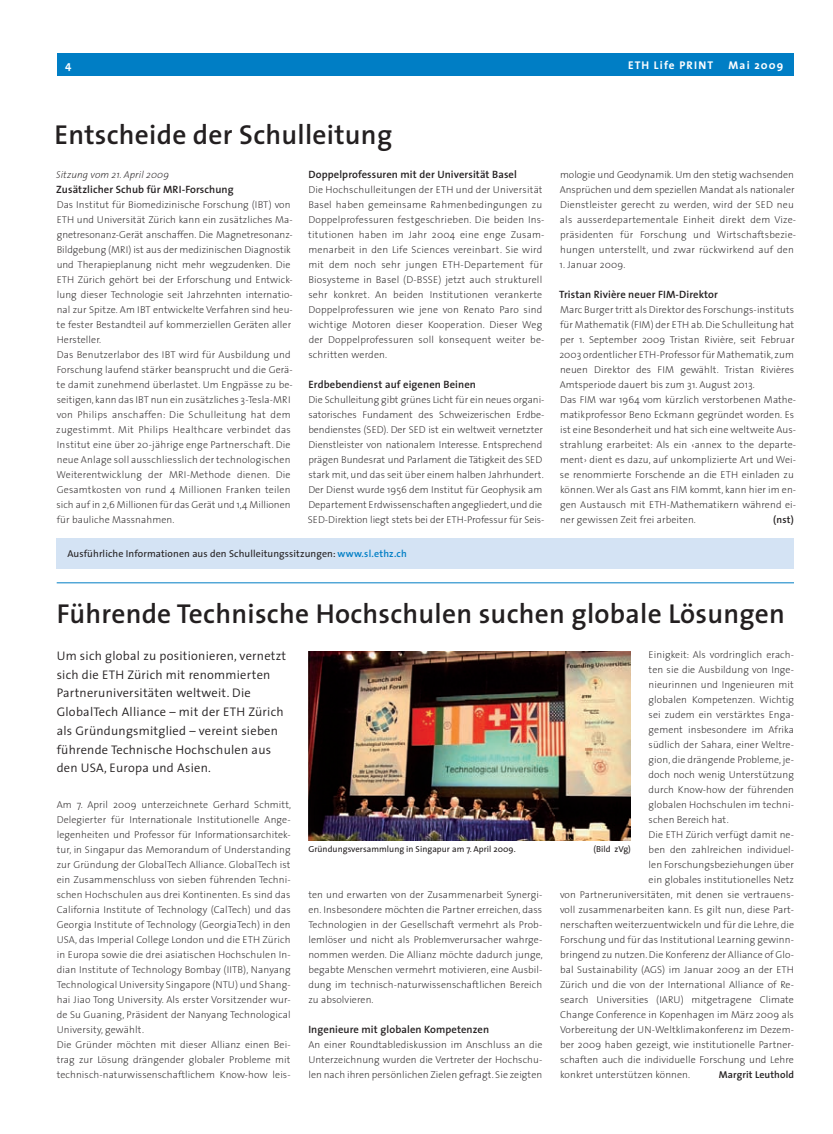
<style>
.page{position:relative;width:833px;height:1134px;background:#fff}
.page>*{position:absolute;margin:0;border:0;box-sizing:border-box;transform-origin:0 0}
.t1{font:600 27.5px "The Sans";letter-spacing:.01em;color:#231f20}
.t2{font:300 12.5px/18.8px "The Sans";letter-spacing:.02em;color:#231f20}
.t3{font:700 11.25px "The Sans";letter-spacing:.1em;color:#fff}
.t4{font:600 10.62px "The Sans";letter-spacing:.01em;color:#231f20}
.t5{font:200 10px/15px "The Sans";letter-spacing:.01em;color:#231f20}
.t6{font:10px "The Sans";letter-spacing:.01em;color:#231f20}
.t7{font:italic 200 10px "The Sans";letter-spacing:.01em;color:#231f20}
.t8{font:600 10px "The Sans";letter-spacing:.01em;color:#231f20}
.t9{font:8.75px "The Sans";letter-spacing:.005em;color:#231f20}
.s1{font-weight:600;color:#007ec5}
</style>
<div class="page">
<div style="left:79px;top:53px;width:715px;height:23px;background:#007ec5"></div>
<div style="left:57px;top:53px;width:23px;height:23px;background:#007ec5"></div>
<div style="left:57px;top:538px;width:737px;height:30px;background:#d4e3f4"></div>
<hr style="left:57px;top:583px;width:737px;height:1px;background:#007ec5">
<img style="left:308px;top:651px;width:323px;height:189px">
<p class="t3" style="left:65px;top:55px;width:8px">4</p>
<p class="t3" style="left:628px;top:55px;width:87px">ETH Life PRINT</p>
<p class="t3" style="left:728px;top:55px;width:56px">Mai 2009</p>
<h1 class="t1" style="left:55px;top:112px;width:339px">Entscheide der Schulleitung</h1>
<p class="t4" style="left:308px;top:165px;width:210px">Doppelprofessuren mit der Universität Basel</p>
<p class="t5" style="left:308px;top:182px;width:238px">Die Hochschulleitungen der ETH und der Universität Basel haben gemeinsame Rahmenbedingungen zu Doppelprofessuren festgeschrieben. Die beiden Ins&shy;titutionen haben im Jahr 2004 eine enge Zusam&shy;menarbeit in den Life Sciences vereinbart. Sie wird mit dem noch sehr jungen ETH-Departement für Biosysteme in Basel (D-BSSE) jetzt auch strukturell sehr konkret. An beiden Institutionen verankerte Doppelprofessuren wie jene von Renato Paro sind wichtige Motoren dieser Kooperation. Dieser Weg der Doppelprofessuren soll konsequent weiter be&shy;schritten werden.</p>
<p class="t4" style="left:308px;top:375px;width:169px">Erdbebendienst auf eigenen Beinen</p>
<p class="t5" style="left:308px;top:392px;width:238px">Die Schulleitung gibt grünes Licht für ein neues organi&shy;satorisches Fundament des Schweizerischen Erdbe&shy;bendienstes (SED). Der SED ist ein weltweit vernetzter Dienstleister von nationalem Interesse. Entsprechend prägen Bundesrat und Parlament die Tätigkeit des SED stark mit, und das seit über einem halben Jahrhundert.<br>Der Dienst wurde 1956 dem Institut für Geophysik am Departement Erdwissenschaften angegliedert, und die SED-Direktion liegt stets bei der ETH-Professur für Seis-</p>
<p class="t7" style="left:56px;top:166px;width:114px">Sitzung vom 21. April 2009</p>
<p class="t4" style="left:56px;top:180px;width:179px">Zusätzlicher Schub für MRI-Forschung</p>
<p class="t5" style="left:56px;top:197px;width:238px">Das Institut für Biomedizinische Forschung (IBT) von ETH und Universität Zürich kann ein zusätzliches Ma&shy;gnetresonanz-Gerät anschaffen. Die Magnetresonanz-Bildgebung (MRI) ist aus der medizinischen Diagnostik und Therapieplanung nicht mehr wegzudenken. Die ETH Zürich gehört bei der Erforschung und Entwick&shy;lung dieser Technologie seit Jahrzehnten internatio&shy;nal zur Spitze. Am IBT entwickelte Verfahren sind heu&shy;te fester Bestandteil auf kommerziellen Geräten aller Hersteller.<br>Das Benutzerlabor des IBT wird für Ausbildung und Forschung laufend stärker beansprucht und die Gerä&shy;te damit zunehmend überlastet. Um Engpässe zu be&shy;seitigen, kann das IBT nun ein zusätzliches 3-Tesla-MRI von Philips anschaffen: Die Schulleitung hat dem zugestimmt. Mit Philips Healthcare verbindet das Institut eine über 20-jährige enge Partnerschaft. Die neue Anlage soll ausschliesslich der technologischen Weiterentwicklung der MRI-Methode dienen. Die Gesamtkosten von rund 4 Millionen Franken teilen sich auf in 2,6 Millionen für das Gerät und 1,4 Millionen für bauliche Massnahmen.</p>
<p class="t6" style="left:67px;top:545px;width:341px">Ausführliche Informationen aus den Schulleitungssitzungen: <span class="s1">www.sl.ethz.ch</span></p>
<p class="t5" style="left:559px;top:167px;width:238px">mologie und Geodynamik. Um den stetig wachsenden Ansprüchen und dem speziellen Mandat als nationaler Dienstleister gerecht zu werden, wird der SED neu als ausserdepartementale Einheit direkt dem Vize&shy;präsidenten für Forschung und Wirtschaftsbezie&shy;hungen unterstellt, und zwar rückwirkend auf den</p>
<p class="t5" style="left:559px;top:257px;width:67px">1. Januar 2009.</p>
<p class="t4" style="left:559px;top:285px;width:160px">Tristan Rivière neuer FIM-Direktor</p>
<p class="t5" style="left:559px;top:302px;width:238px">Marc Burger tritt als Direktor des Forschungs-instituts für Mathematik (FIM) der ETH ab. Die Schulleitung hat per 1. September 2009 Tristan Rivière, seit Februar 2003 ordentlicher ETH-Professor für Mathematik, zum neuen Direktor des FIM gewählt. Tristan Rivières Amtsperiode dauert bis zum 31. August 2013.<br>Das FIM war 1964 vom kürzlich verstorbenen Mathe&shy;matikprofessor Beno Eckmann gegründet worden. Es ist eine Besonderheit und hat sich eine weltweite Aus&shy;strahlung erarbeitet: Als ein ‹annex to the departe&shy;ment› dient es dazu, auf unkomplizierte Art und Wei&shy;se renommierte Forschende an die ETH einladen zu können. Wer als Gast ans FIM kommt, kann hier im en&shy;gen Austausch mit ETH-Mathematikern während ei&shy;ner gewissen Zeit frei arbeiten.</p>
<p class="t8" style="left:773px;top:511px;width:22px">(nst)</p>
<h1 class="t1" style="left:57px;top:590px;width:729px">Führende Technische Hochschulen suchen globale Lösungen</h1>
<p class="t2" style="left:57px;top:646px;width:231px">Um sich global zu positionieren, vernetzt sich die ETH Zürich mit renommierten Partneruniversitäten weltweit. Die GlobalTech Alliance – mit der ETH Zürich als Gründungsmitglied – vereint sieben führende Technische Hochschulen aus den USA, Europa und Asien.</p>
<p class="t5" style="left:57px;top:797px;width:236px">Am 7. April 2009 unterzeichnete Gerhard Schmitt, Delegierter für Internationale Institutionelle Ange&shy;legenheiten und Professor für Informationsarchitek&shy;tur, in Singapur das Memorandum of Understanding zur Gründung der GlobalTech Alliance. GlobalTech ist ein Zusammenschluss von sieben führenden Techni&shy;schen Hochschulen aus drei Kontinenten. Es sind das California Institute of Technology (CalTech) und das Georgia Institute of Technology (GeorgiaTech) in den USA, das Imperial College London und die ETH Zürich in Europa sowie die drei asiatischen Hochschulen In&shy;dian Institute of Technology Bombay (IITB), Nanyang Technological University Singapore (NTU) und Shang&shy;hai Jiao Tong University. Als erster Vorsitzender wur&shy;de Su Guaning, Präsident der Nanyang Technological University, gewählt.<br>Die Gründer möchten mit dieser Allianz einen Bei&shy;trag zur Lösung drängender globaler Probleme mit technisch-naturwissenschaftlichem Know-how leis-</p>
<p class="t5" style="left:648px;top:647px;width:147px">Einigkeit: Als vordringlich erach-</p>
<p class="t5" style="left:648px;top:662px;width:147px">ten sie die Ausbildung von Inge-</p>
<p class="t5" style="left:648px;top:677px;width:147px">nieurinnen und Ingenieuren mit</p>
<p class="t5" style="left:648px;top:692px;width:147px">globalen Kompetenzen. Wichtig</p>
<p class="t5" style="left:648px;top:707px;width:147px">sei zudem ein verstärktes Enga-</p>
<p class="t5" style="left:648px;top:722px;width:147px">gement insbesondere im Afrika</p>
<p class="t5" style="left:648px;top:737px;width:147px">südlich der Sahara, einer Weltre-</p>
<p class="t5" style="left:648px;top:752px;width:147px">gion, die drängende Probleme, je-</p>
<p class="t5" style="left:648px;top:767px;width:147px">doch noch wenig Unterstützung</p>
<p class="t5" style="left:648px;top:782px;width:147px">durch Know-how der führenden</p>
<p class="t5" style="left:648px;top:797px;width:147px">globalen Hochschulen im techni-</p>
<p class="t5" style="left:648px;top:812px;width:82px">schen Bereich hat.</p>
<p class="t5" style="left:648px;top:827px;width:147px">Die ETH Zürich verfügt damit ne-</p>
<p class="t5" style="left:648px;top:842px;width:147px">ben den zahlreichen individuel-</p>
<p class="t5" style="left:648px;top:857px;width:147px">len Forschungsbeziehungen über</p>
<p class="t5" style="left:648px;top:872px;width:147px">ein globales institutionelles Netz</p>
<p class="t5" style="left:560px;top:887px;width:235px">von Partneruniversitäten, mit denen sie vertrauens-</p>
<p class="t5" style="left:560px;top:902px;width:235px">voll zusammenarbeiten kann. Es gilt nun, diese Part-</p>
<p class="t5" style="left:560px;top:917px;width:235px">nerschaften weiterzuentwickeln und für die Lehre, die</p>
<p class="t5" style="left:560px;top:932px;width:235px">Forschung und für das Institutional Learning gewinn-</p>
<p class="t5" style="left:560px;top:947px;width:235px">bringend zu nutzen. Die Konferenz der Alliance of Glo-</p>
<p class="t5" style="left:560px;top:962px;width:235px">bal Sustainability (AGS) im Januar 2009 an der ETH</p>
<p class="t5" style="left:560px;top:977px;width:235px">Zürich und die von der International Alliance of Re-</p>
<p class="t5" style="left:560px;top:992px;width:235px">search Universities (IARU) mitgetragene Climate</p>
<p class="t5" style="left:560px;top:1007px;width:235px">Change Conference in Kopenhagen im März 2009 als</p>
<p class="t5" style="left:560px;top:1022px;width:235px">Vorbereitung der UN-Weltklimakonferenz im Dezem-</p>
<p class="t5" style="left:560px;top:1037px;width:235px">ber 2009 haben gezeigt, wie institutionelle Partner-</p>
<p class="t5" style="left:560px;top:1052px;width:235px">schaften auch die individuelle Forschung und Lehre</p>
<p class="t5" style="left:560px;top:1067px;width:132px">konkret unterstützen können.</p>
<p class="t8" style="left:719px;top:1066px;width:77px">Margrit Leuthold</p>
<p class="t9" style="left:308px;top:842px;width:209px">Gründungsversammlung in Singapur am 7. April 2009.</p>
<p class="t9" style="left:593px;top:842px;width:39px">(Bild zVg)</p>
<p class="t5" style="left:308px;top:887px;width:236px;text-align:justify">ten und erwarten von der Zusammenarbeit Synergi&shy;en. Insbesondere möchten die Partner erreichen, dass Technologien in der Gesellschaft vermehrt als Prob&shy;lemlöser und nicht als Problemverursacher wahrge&shy;nommen werden. Die Allianz möchte dadurch junge, begabte Menschen vermehrt motivieren, eine Ausbil&shy;dung im technisch-naturwissenschaftlichen Bereich zu absolvieren.</p>
<p class="t4" style="left:308px;top:1020px;width:182px">Ingenieure mit globalen Kompetenzen</p>
<p class="t5" style="left:308px;top:1037px;width:235px;text-align:justify">An einer Roundtablediskussion im Anschluss an die Unterzeichnung wurden die Vertreter der Hochschu&shy;len nach ihren persönlichen Zielen gefragt. Sie zeigten</p>
</div>
